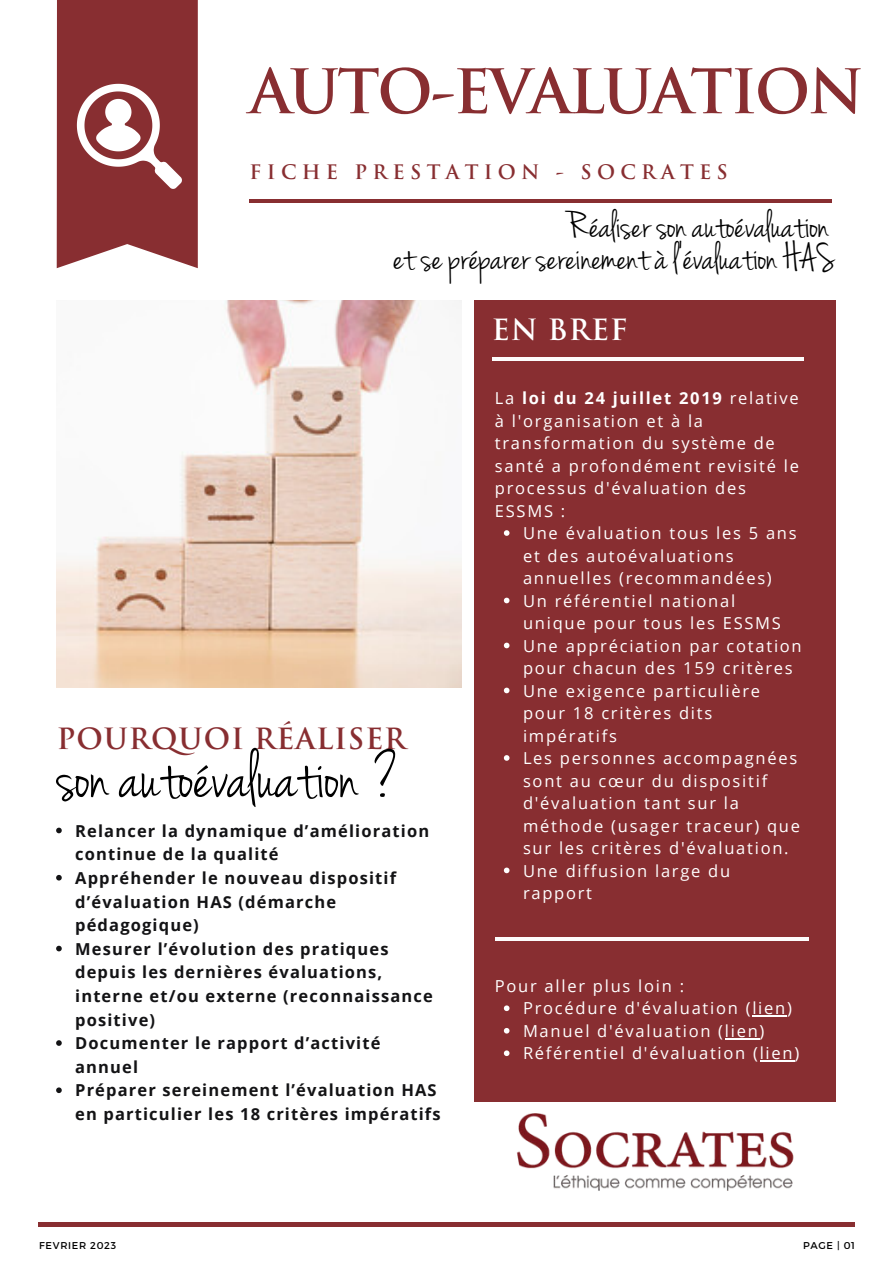
<style>
.page{position:relative;width:893px;height:1264px;background:#fff}
.page>*{position:absolute;margin:0;border:0;box-sizing:border-box;transform-origin:0 0}
.t1{font:70.65px "Jenna Sue Pro";color:#000}
.t2{font:700 59.7px "Trajan Pro";letter-spacing:-.04em;color:#882e31}
.t3{font:40.35px/31.5px "Jenna Sue Pro";color:#000;text-align:right}
.t4{font:700 28.5px "Trajan Pro";letter-spacing:.03em;color:#882e31}
.t5{font:700 28.5px "Trajan Pro";letter-spacing:.03em;color:#fff}
.t6{font:700 19.5px "Trajan Pro";letter-spacing:.27em;color:#882e31}
.t7{font:16.5px/22.5px "Open Sans";letter-spacing:.105em;color:#fff}
.t8{font:700 16.5px/23.5px "Open Sans";letter-spacing:.07em;color:#131315}
.t9{font:9.9px "Montserrat";letter-spacing:.07em;color:#000}
.s1{font-weight:700}
</style>
<div class="page">
<hr style="left:249px;top:199px;width:583px;height:4px;background:#882e31">
<img style="left:56px;top:300px;width:405px;height:387px">
<div style="left:474px;top:726px;width:361px;height:375px;background:#882e31"></div>
<div style="left:474px;top:300px;width:361px;height:431px;background:#882e31"></div>
<hr style="left:492px;top:357px;width:311px;height:3px;background:#fdfcfc">
<hr style="left:495px;top:937px;width:313px;height:3px;background:#fdfcfc">
<svg style="left:57px;top:0;width:141px;height:268px;background:#994c4e"></svg>
<img style="left:497px;top:1101px;width:315px;height:90px">
<svg style="left:504px;top:530px;width:5px;height:6px"></svg>
<svg style="left:504px;top:597px;width:5px;height:6px"></svg>
<svg style="left:504px;top:642px;width:5px;height:6px"></svg>
<svg style="left:504px;top:687px;width:5px;height:6px"></svg>
<svg style="left:504px;top:755px;width:5px;height:5px"></svg>
<svg style="left:504px;top:867px;width:5px;height:6px"></svg>
<svg style="left:56px;top:827px;width:6px;height:6px"></svg>
<svg style="left:56px;top:874px;width:6px;height:6px"></svg>
<svg style="left:56px;top:945px;width:6px;height:6px"></svg>
<svg style="left:56px;top:1040px;width:6px;height:5px"></svg>
<svg style="left:56px;top:1087px;width:6px;height:6px"></svg>
<svg style="left:504px;top:1005px;width:5px;height:6px"></svg>
<hr style="left:752px;top:1015px;width:35px;height:1px;background:#fff">
<svg style="left:504px;top:1028px;width:5px;height:5px"></svg>
<hr style="left:724px;top:1038px;width:35px;height:1px;background:#fff">
<svg style="left:504px;top:1050px;width:5px;height:6px"></svg>
<hr style="left:759px;top:1060px;width:35px;height:1px;background:#fff">
<hr style="left:39px;top:1222px;width:816px;height:4px;background:#882e31">
<h2 class="t2" style="left:249px;top:54px;width:616px">AUTO-EVALUATION</h2>
<p class="t6" style="left:249px;top:159px;width:480px">FICHE PRESTATION - SOCRATES</p>
<h3 class="t3" style="left:393px;top:212px;width:443px">Réaliser son autoévaluation<br>et se préparer sereinement à l'évaluation HAS</h3>
<h3 class="t5" style="left:492px;top:312px;width:137px">EN BREF</h3>
<h3 class="t4" style="left:57px;top:721px;width:350px">POURQUOI RÉALISER</h3>
<h1 class="t1" style="left:57px;top:735px;width:343px">son autoévaluation ?</h1>
<p class="t8" style="left:75px;top:818px;width:367px">Relancer la dynamique d’amélioration continue de la qualité<br>Appréhender le nouveau dispositif d’évaluation HAS (démarche pédagogique)<br>Mesurer l’évolution des pratiques depuis les dernières évaluations, interne et/ou externe (reconnaissance positive)<br>Documenter le rapport d’activité annuel<br>Préparer sereinement l’évaluation HAS en particulier les 18 critères impératifs</p>
<p class="t7" style="left:495px;top:386px;width:305px">La <span class="s1">loi du 24 juillet 2019</span> relative à l'organisation et à la transformation du système de santé a profondément revisité le processus d'évaluation des<br>ESSMS :</p>
<p class="t7" style="left:523px;top:521px;width:280px">Une évaluation tous les 5 ans et des autoévaluations annuelles (recommandées)<br>Un référentiel national unique pour tous les ESSMS<br>Une appréciation par cotation pour chacun des 159 critères<br>Une exigence particulière pour 18 critères dits impératifs<br>Les personnes accompagnées sont au cœur du dispositif d'évaluation tant sur la méthode (usager traceur) que sur les critères d'évaluation.<br>Une diffusion large du rapport</p>
<p class="t7" style="left:495px;top:974px;width:191px">Pour aller plus loin :</p>
<p class="t7" style="left:523px;top:996px;width:278px">Procédure d'évaluation (lien)<br>Manuel d'évaluation (lien)<br>Référentiel d'évaluation (lien)</p>
<p class="t9" style="left:39px;top:1239px;width:78px">FEVRIER 2023</p>
<p class="t9" style="left:803px;top:1239px;width:53px">PAGE | 01</p>
</div>
